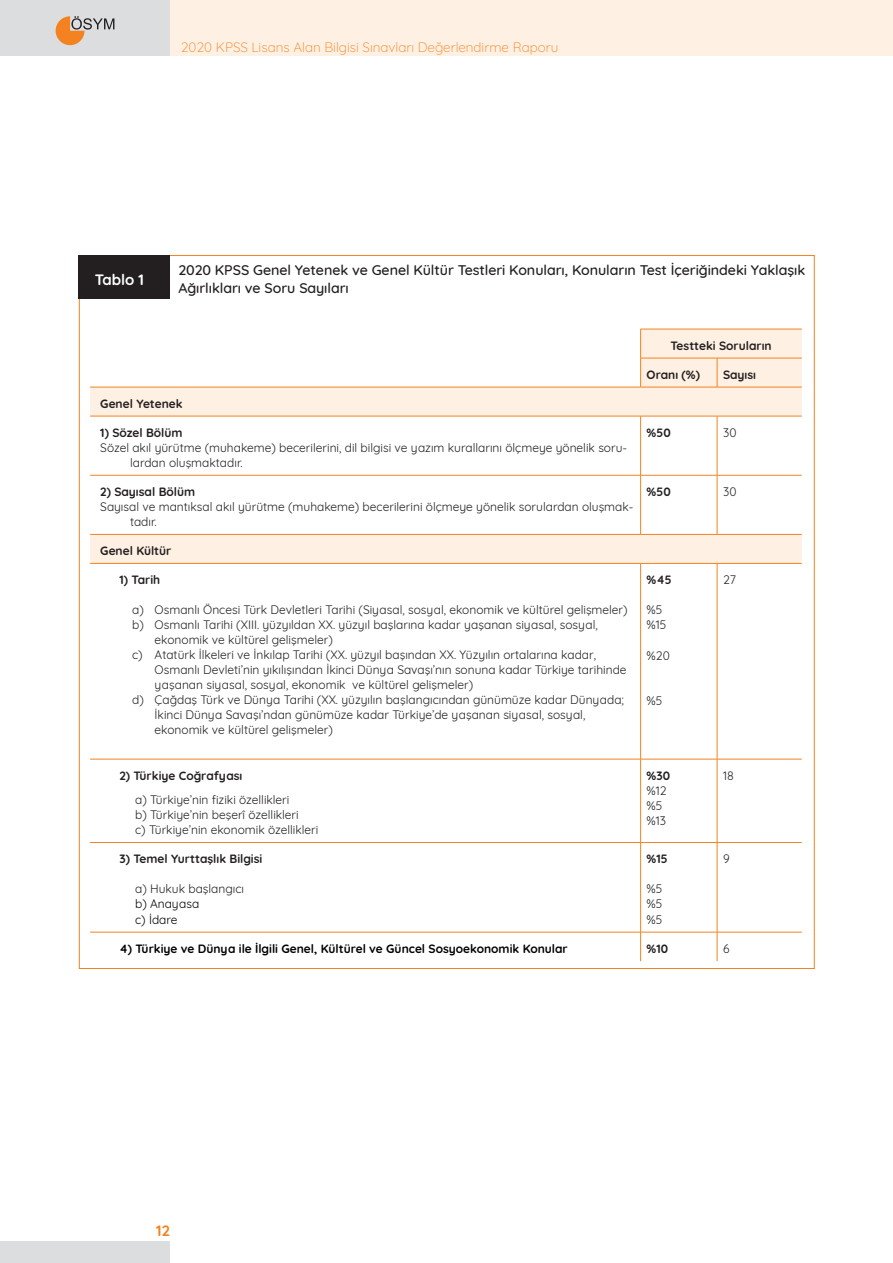
<style>
.page{position:relative;width:893px;height:1263px;background:#fff}
.page>*{position:absolute;margin:0;border:0;box-sizing:border-box;transform-origin:0 0}
.t1{font:700 15px "Quicksand";letter-spacing:-.005em;color:#fff}
.t2{font:700 15px "Quicksand";color:#f58220}
.t3{font:500 14.25px "Quicksand";letter-spacing:-.005em;color:#231f20}
.t4{font:300 13.5px "Quicksand";color:#f58220}
.t5{font:12px/15px "Quicksand";color:#231f20}
.t6{font:700 12px "Quicksand";color:#231f20}
.t7{font:700 12px "Quicksand";color:#000}
.t8{font:12px "Quicksand";color:#000}
</style>
<div class="page">
<div style="left:0;top:1242px;width:170px;height:21px;background:#dcdddf"></div>
<div style="left:170px;top:0;width:723px;height:56px;background:#fef0e2"></div>
<div style="left:0;top:0;width:170px;height:56px;background:#dcdddf"></div>
<svg style="left:56px;top:16px;width:58px;height:29px"></svg>
<div style="left:78px;top:255px;width:92px;height:44px;background:#231f20"></div>
<svg style="left:90px;top:330px;width:712px;height:233px"></svg>
<hr style="left:640px;top:358px;width:77px;height:1px;background:#f58220">
<svg style="left:640px;top:330px;width:1px;height:57px"></svg>
<hr style="left:717px;top:358px;width:85px;height:1px;background:#f58220">
<svg style="left:717px;top:358px;width:1px;height:29px"></svg>
<hr style="left:90px;top:387px;width:551px;height:1px;background:#f58220">
<hr style="left:641px;top:387px;width:76px;height:1px;background:#f58220">
<hr style="left:717px;top:387px;width:85px;height:1px;background:#f58220">
<hr style="left:90px;top:416px;width:551px;height:1px;background:#f58220">
<hr style="left:641px;top:416px;width:76px;height:1px;background:#f58220">
<hr style="left:640px;top:416px;width:1px;height:59px;background:#f58220">
<hr style="left:717px;top:416px;width:85px;height:1px;background:#f58220">
<hr style="left:717px;top:416px;width:1px;height:59px;background:#f58220">
<hr style="left:90px;top:475px;width:551px;height:1px;background:#f58220">
<hr style="left:641px;top:475px;width:76px;height:1px;background:#f58220">
<hr style="left:640px;top:475px;width:1px;height:59px;background:#f58220">
<hr style="left:717px;top:475px;width:85px;height:1px;background:#f58220">
<hr style="left:717px;top:475px;width:1px;height:59px;background:#f58220">
<hr style="left:90px;top:534px;width:551px;height:1px;background:#f58220">
<hr style="left:641px;top:534px;width:76px;height:1px;background:#f58220">
<hr style="left:717px;top:534px;width:85px;height:1px;background:#f58220">
<hr style="left:90px;top:563px;width:551px;height:1px;background:#f58220">
<hr style="left:641px;top:563px;width:76px;height:1px;background:#f58220">
<hr style="left:640px;top:564px;width:1px;height:195px;background:#f58220">
<hr style="left:717px;top:563px;width:85px;height:1px;background:#f58220">
<hr style="left:717px;top:564px;width:1px;height:195px;background:#f58220">
<hr style="left:90px;top:759px;width:551px;height:1px;background:#f58220">
<hr style="left:641px;top:759px;width:76px;height:1px;background:#f58220">
<hr style="left:640px;top:759px;width:1px;height:83px;background:#f58220">
<hr style="left:717px;top:759px;width:85px;height:1px;background:#f58220">
<hr style="left:717px;top:759px;width:1px;height:83px;background:#f58220">
<hr style="left:90px;top:842px;width:551px;height:1px;background:#f58220">
<hr style="left:641px;top:842px;width:76px;height:1px;background:#f58220">
<hr style="left:640px;top:843px;width:1px;height:89px;background:#f58220">
<hr style="left:717px;top:842px;width:85px;height:1px;background:#f58220">
<hr style="left:717px;top:843px;width:1px;height:89px;background:#f58220">
<hr style="left:90px;top:932px;width:551px;height:1px;background:#f58220">
<hr style="left:641px;top:932px;width:76px;height:1px;background:#f58220">
<svg style="left:640px;top:932px;width:1px;height:29px"></svg>
<hr style="left:717px;top:932px;width:85px;height:1px;background:#f58220">
<svg style="left:717px;top:932px;width:1px;height:29px"></svg>
<hr style="left:640px;top:329px;width:77px;height:1px;background:#f58220">
<hr style="left:717px;top:329px;width:85px;height:1px;background:#f58220">
<p class="t4" style="left:181px;top:37px;width:379px">2020 KPSS Lisans Alan Bilgisi Sınavları Değerlendirme Raporu</p>
<p class="t1" style="left:95px;top:267px;width:51px">Tablo 1</p>
<p class="t3" style="left:178px;top:259px;width:628px">2020 KPSS Genel Yetenek ve Genel Kültür Testleri Konuları, Konuların Test İçeriğindeki Yaklaşık</p>
<p class="t3" style="left:178px;top:277px;width:172px">Ağırlıkları ve Soru Sayıları</p>
<p class="t6" style="left:670px;top:335px;width:103px">Testteki Soruların</p>
<p class="t6" style="left:647px;top:364px;width:55px">Oranı (%)</p>
<p class="t6" style="left:723px;top:364px;width:34px">Sayısı</p>
<p class="t6" style="left:100px;top:393px;width:84px">Genel Yetenek</p>
<p class="t6" style="left:100px;top:422px;width:84px">1) Sözel Bölüm</p>
<p class="t5" style="left:130px;top:439px;width:499px;text-indent:-30px">Sözel akıl yürütme (muhakeme) becerilerini, dil bilgisi ve yazım kurallarını ölçmeye yönelik soru&shy;lardan oluşmaktadır.</p>
<p class="t6" style="left:100px;top:482px;width:96px">2) Sayısal Bölüm</p>
<p class="t5" style="left:130px;top:498px;width:505px;text-indent:-30px">Sayısal ve mantıksal akıl yürütme (muhakeme) becerilerini ölçmeye yönelik sorulardan oluşmak&shy;tadır.</p>
<p class="t6" style="left:100px;top:541px;width:73px">Genel Kültür</p>
<p class="t6" style="left:119px;top:570px;width:42px">1) Tarih</p>
<p class="t5" style="left:132px;top:601px;width:497px">a) Osmanlı Öncesi Türk Devletleri Tarihi (Siyasal, sosyal, ekonomik ve kültürel gelişmeler)</p>
<p class="t5" style="left:155px;top:616px;width:445px;text-indent:-22px">b) Osmanlı Tarihi (XIII. yüzyıldan XX. yüzyıl başlarına kadar yaşanan siyasal, sosyal, ekonomik ve kültürel gelişmeler)</p>
<p class="t5" style="left:155px;top:646px;width:473px;text-indent:-22px">c) Atatürk İlkeleri ve İnkılap Tarihi (XX. yüzyıl başından XX. Yüzyılın ortalarına kadar,<br>Osmanlı Devleti’nin yıkılışından İkinci Dünya Savaşı’nın sonuna kadar Türkiye tarihinde yaşanan siyasal, sosyal, ekonomik ve kültürel gelişmeler)</p>
<p class="t5" style="left:155px;top:691px;width:471px;text-indent:-22px">d) Çağdaş Türk ve Dünya Tarihi (XX. yüzyılın başlangıcından günümüze kadar Dünyada;<br>İkinci Dünya Savaşı’ndan günümüze kadar Türkiye’de yaşanan siyasal, sosyal, ekonomik ve kültürel gelişmeler)</p>
<p class="t6" style="left:119px;top:765px;width:125px">2) Türkiye Coğrafyası</p>
<p class="t5" style="left:135px;top:791px;width:156px">a) Türkiye’nin fiziki özellikleri</p>
<p class="t5" style="left:135px;top:806px;width:165px">b) Türkiye’nin beşerî özellikleri</p>
<p class="t5" style="left:135px;top:821px;width:185px">c) Türkiye’nin ekonomik özellikleri</p>
<p class="t6" style="left:119px;top:849px;width:144px">3) Temel Yurttaşlık Bilgisi</p>
<p class="t5" style="left:135px;top:880px;width:111px">a) Hukuk başlangıcı</p>
<p class="t8" style="left:135px;top:895px;width:66px">b) Anayasa</p>
<p class="t8" style="left:135px;top:910px;width:44px">c) İdare</p>
<p class="t6" style="left:647px;top:422px;width:26px">%50</p>
<p class="t5" style="left:723px;top:424px;width:15px">30</p>
<p class="t6" style="left:647px;top:482px;width:26px">%50</p>
<p class="t5" style="left:723px;top:483px;width:15px">30</p>
<p class="t6" style="left:647px;top:570px;width:27px">%45</p>
<p class="t5" style="left:647px;top:601px;width:17px">%5</p>
<p class="t5" style="left:647px;top:616px;width:21px">%15</p>
<p class="t5" style="left:647px;top:647px;width:25px">%20</p>
<p class="t5" style="left:647px;top:692px;width:17px">%5</p>
<p class="t6" style="left:647px;top:765px;width:25px">%30</p>
<p class="t5" style="left:647px;top:782px;width:22px">%12</p>
<p class="t5" style="left:647px;top:797px;width:17px">%5</p>
<p class="t5" style="left:647px;top:812px;width:21px">%13</p>
<p class="t6" style="left:647px;top:849px;width:23px">%15</p>
<p class="t5" style="left:647px;top:880px;width:17px">%5</p>
<p class="t5" style="left:647px;top:895px;width:17px">%5</p>
<p class="t5" style="left:647px;top:911px;width:17px">%5</p>
<p class="t5" style="left:723px;top:571px;width:15px">27</p>
<p class="t5" style="left:723px;top:767px;width:12px">18</p>
<p class="t5" style="left:723px;top:850px;width:8px">9</p>
<p class="t7" style="left:119px;top:938px;width:450px">4) Türkiye ve Dünya ile İlgili Genel, Kültürel ve Güncel Sosyoekonomik Konular</p>
<p class="t6" style="left:647px;top:938px;width:23px">%10</p>
<p class="t5" style="left:723px;top:940px;width:8px">6</p>
<p class="t2" style="left:156px;top:1218px;width:15px">12</p>
</div>
